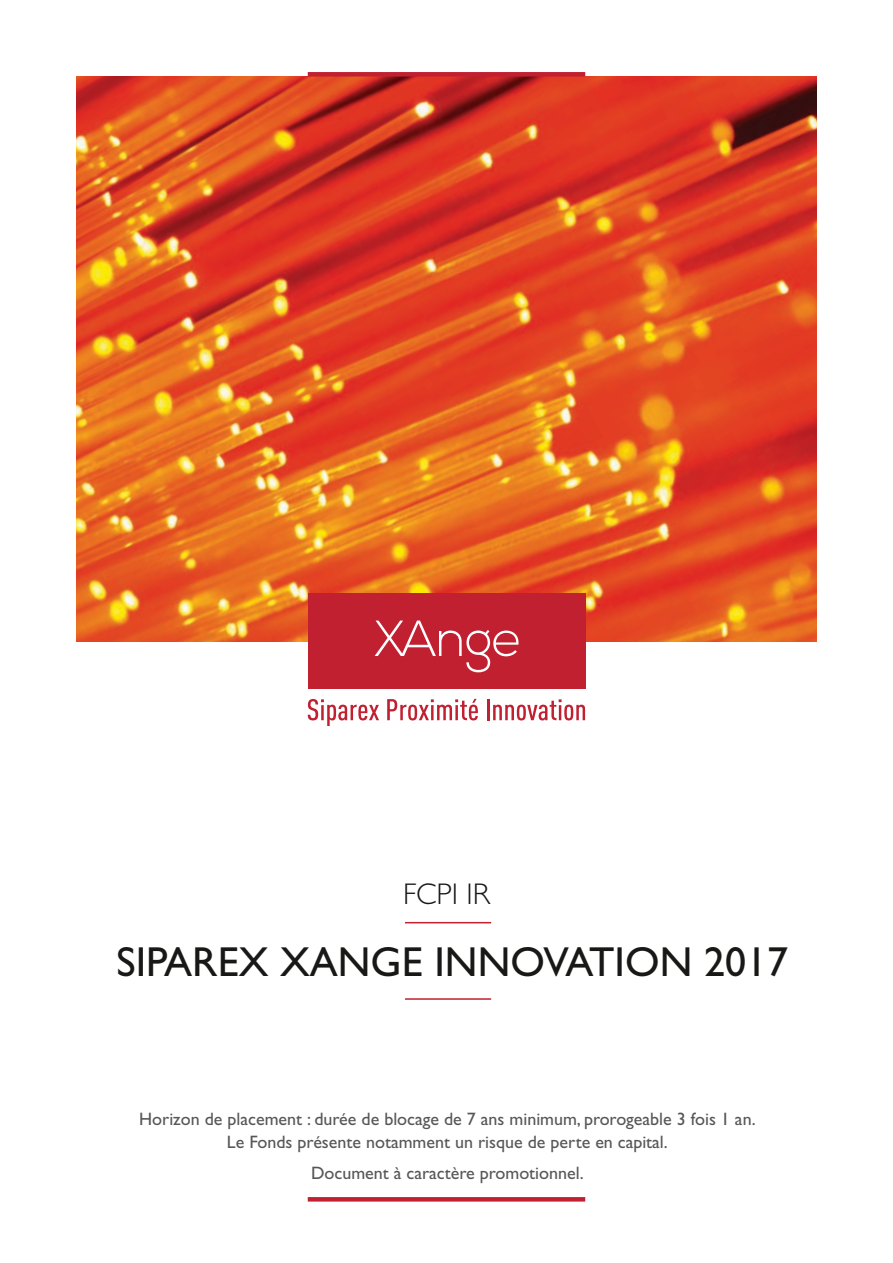
<style>
.page{position:relative;width:893px;height:1263px;background:#fff}
.page>*{position:absolute;margin:0;border:0;box-sizing:border-box;transform-origin:0 0}
.t1{font:42px "Gill Sans Std";color:#181817}
.t2{font:300 30px "Gill Sans Std";color:#181817}
.t3{font:18px/22.5px "Gill Sans Std";color:#565756;text-align:center}
</style>
<div class="page">
<img style="left:77px;top:77px;width:739px;height:564px">
<svg style="left:308px;top:699px;width:71px;height:27px"></svg>
<svg style="left:387px;top:699px;width:91px;height:21px"></svg>
<hr style="left:487px;top:699px;width:2px;height:21px;background:#c12031">
<svg style="left:493px;top:699px;width:92px;height:21px"></svg>
<div style="left:308px;top:594px;width:277px;height:95px;background:#c12031"></div>
<svg style="left:375px;top:620px;width:144px;height:52px"></svg>
<svg style="left:308px;top:1197px;width:277px;height:4px"></svg>
<div style="left:308px;top:72px;width:277px;height:5px;background:#c12031"></div>
<hr style="left:405px;top:922px;width:86px;height:1px;background:#c12031">
<hr style="left:405px;top:998px;width:86px;height:2px;background:#c12031">
<h2 class="t2" style="left:403px;top:877px;width:88px">FCPI IR</h2>
<h1 class="t1" style="left:116px;top:937px;width:673px">SIPAREX XANGE INNOVATION 2017</h1>
<p class="t3" style="left:139px;top:1108px;width:618px">Horizon de placement : durée de blocage de 7 ans minimum, prorogeable 3 fois 1 an.<br>Le Fonds présente notamment un risque de perte en capital.</p>
<p class="t3" style="left:311px;top:1162px;width:274px">Document à caractère promotionnel.</p>
</div>
